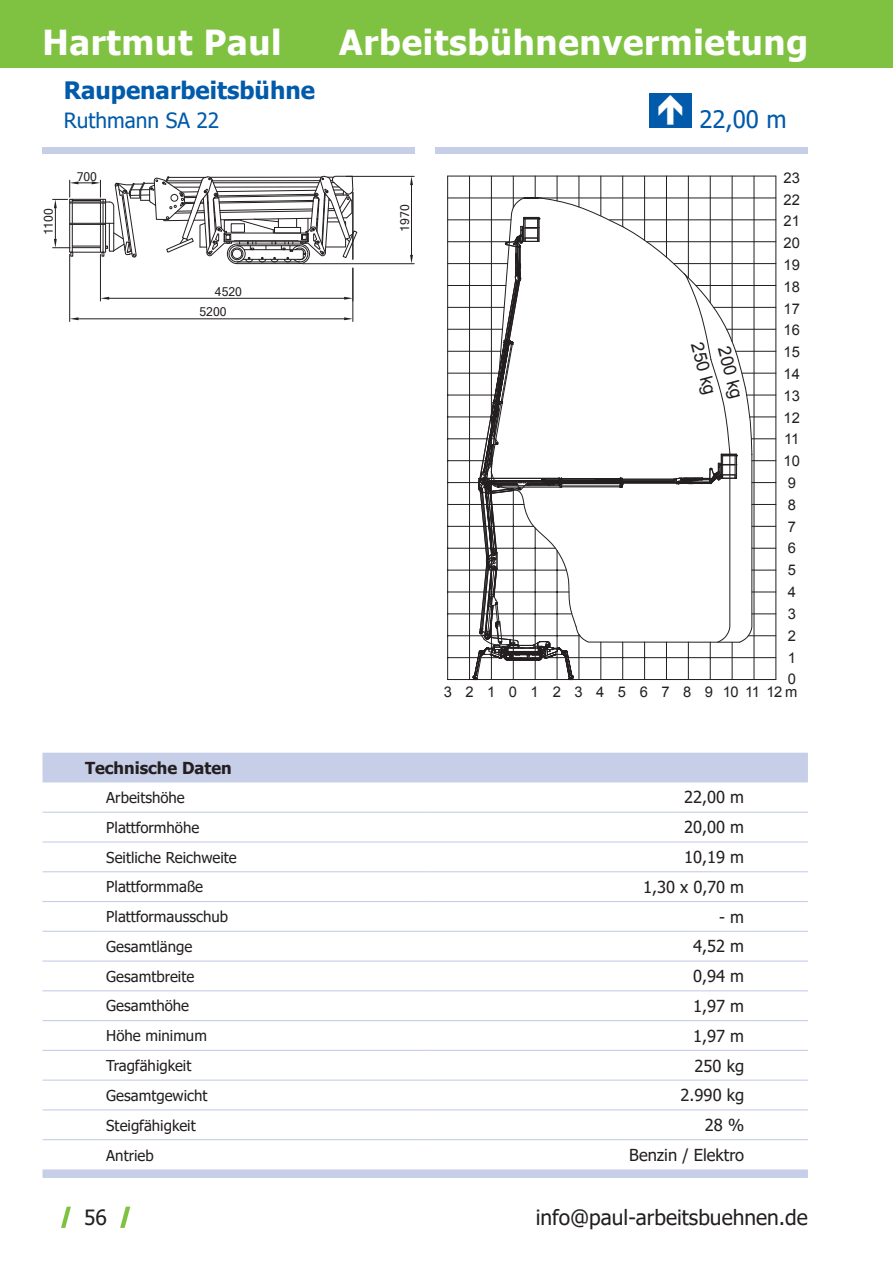
<style>
.page{position:relative;width:893px;height:1263px;background:#fff}
.page>*{position:absolute;margin:0;border:0;box-sizing:border-box;transform-origin:0 0}
.t1{font:700 34.5px "Tahoma";letter-spacing:.02em;color:#fff}
.t2{font:700 24px "Tahoma";color:#015aaa}
.t3{font:24px "Tahoma";color:#015aaa}
.t4{font:21px "Tahoma";color:#231f20}
.t5{font:21px "Tahoma";color:#015aaa}
.t6{font:17.7px "Arial";color:#231f20}
.t7{font:16.5px "Tahoma";color:#231f20}
.t8{font:700 16.5px "Tahoma";color:#231f20}
.t9{font:15px "Tahoma";color:#231f20}
.t10{font:14.7px/21.8px "Arial";color:#231f20}
.t11{font:12.15px "Microsoft Sans Serif";color:#231f20}
</style>
<div class="page">
<div style="left:0;top:0;width:893px;height:68px;background:#7fc241"></div>
<div style="left:43px;top:148px;width:372px;height:6px;background:#c7cee8"></div>
<div style="left:436px;top:148px;width:372px;height:6px;background:#c7cee8"></div>
<svg style="left:61px;top:1206px;width:10px;height:22px"></svg>
<svg style="left:120px;top:1206px;width:10px;height:22px"></svg>
<svg style="left:43px;top:753px;width:765px;height:425px"></svg>
<hr style="left:425px;top:812px;width:383px;height:1px;background:#c7cee8">
<hr style="left:43px;top:841px;width:382px;height:1px;background:#c7cee8">
<hr style="left:425px;top:841px;width:383px;height:1px;background:#c7cee8">
<hr style="left:425px;top:871px;width:383px;height:1px;background:#c7cee8">
<hr style="left:425px;top:901px;width:383px;height:1px;background:#c7cee8">
<hr style="left:425px;top:931px;width:383px;height:1px;background:#c7cee8">
<hr style="left:425px;top:960px;width:383px;height:2px;background:#c7cee8">
<hr style="left:425px;top:990px;width:383px;height:1px;background:#c7cee8">
<hr style="left:425px;top:1020px;width:383px;height:1px;background:#c7cee8">
<hr style="left:43px;top:1050px;width:382px;height:1px;background:#c7cee8">
<hr style="left:425px;top:1050px;width:383px;height:1px;background:#c7cee8">
<hr style="left:425px;top:1079px;width:383px;height:2px;background:#c7cee8">
<hr style="left:425px;top:1109px;width:383px;height:1px;background:#c7cee8">
<hr style="left:43px;top:812px;width:382px;height:1px;background:#c7cee8">
<hr style="left:425px;top:1139px;width:383px;height:1px;background:#c7cee8">
<hr style="left:43px;top:871px;width:382px;height:1px;background:#c7cee8">
<hr style="left:43px;top:901px;width:382px;height:1px;background:#c7cee8">
<hr style="left:43px;top:931px;width:382px;height:1px;background:#c7cee8">
<hr style="left:43px;top:960px;width:382px;height:2px;background:#c7cee8">
<hr style="left:43px;top:990px;width:382px;height:1px;background:#c7cee8">
<hr style="left:43px;top:1020px;width:382px;height:1px;background:#c7cee8">
<hr style="left:43px;top:1079px;width:382px;height:2px;background:#c7cee8">
<hr style="left:43px;top:1109px;width:382px;height:1px;background:#c7cee8">
<hr style="left:43px;top:1139px;width:382px;height:1px;background:#c7cee8">
<div style="left:649px;top:94px;width:43px;height:34px;background:#015aaa"></div>
<svg style="left:442px;top:176px;width:334px;height:767px"></svg>
<hr style="left:302px;top:263px;width:112px;height:1px;background:#231f20">
<hr style="left:346px;top:176px;width:68px;height:1px;background:#231f20">
<hr style="left:411px;top:185px;width:1px;height:70px;background:#231f20">
<svg style="left:410px;top:255px;width:3px;height:9px"></svg>
<svg style="left:410px;top:176px;width:3px;height:9px"></svg>
<hr style="left:352px;top:268px;width:1px;height:53px;background:#231f20">
<hr style="left:69px;top:254px;width:1px;height:67px;background:#231f20">
<hr style="left:79px;top:318px;width:265px;height:1px;background:#231f20">
<svg style="left:344px;top:317px;width:9px;height:3px"></svg>
<svg style="left:70px;top:317px;width:9px;height:3px"></svg>
<hr style="left:100px;top:254px;width:1px;height:47px;background:#231f20">
<hr style="left:109px;top:298px;width:235px;height:1px;background:#231f20">
<svg style="left:344px;top:297px;width:9px;height:3px"></svg>
<svg style="left:101px;top:297px;width:8px;height:3px"></svg>
<svg style="left:53px;top:175px;width:305px;height:90px"></svg>
<h1 class="t1" style="left:43px;top:19px;width:241px">Hartmut Paul</h1>
<h1 class="t1" style="left:339px;top:19px;width:470px">Arbeitsbühnenvermietung</h1>
<h2 class="t2" style="left:64px;top:74px;width:253px">Raupenarbeitsbühne</h2>
<h3 class="t5" style="left:64px;top:106px;width:157px">Ruthmann SA 22</h3>
<h2 class="t3" style="left:699px;top:103px;width:89px">22,00 m</h2>
<p class="t11" style="left:41px;top:235px;width:29px;rotate:-90deg">1100</p>
<p class="t11" style="left:77px;top:168px;width:22px">700</p>
<p class="t11" style="left:215px;top:284px;width:29px">4520</p>
<p class="t11" style="left:199px;top:304px;width:29px">5200</p>
<p class="t11" style="left:397px;top:232px;width:29px;rotate:-90deg">1970</p>
<p class="t10" style="left:784px;top:167px;width:18px">23<br>22<br>21<br>20<br>19<br>18<br>17<br>16<br>15<br>14<br>13<br>12<br>11<br>10<br>9<br>8<br>7<br>6<br>5<br>4<br>3<br>2<br>1<br>0</p>
<p class="t6" style="left:708px;top:340px;width:55px;rotate:75deg">250 kg</p>
<p class="t6" style="left:735px;top:344px;width:55px;rotate:75deg">200 kg</p>
<p class="t10" style="left:444px;top:681px;width:355px">3 2 1 0 1 2 3 4 5 6 7 8 9 10 11 12 m</p>
<p class="t8" style="left:85px;top:756px;width:148px">Technische Daten</p>
<p class="t9" style="left:106px;top:787px;width:80px">Arbeitshöhe</p>
<p class="t7" style="left:684px;top:786px;width:62px">22,00 m</p>
<p class="t9" style="left:106px;top:817px;width:95px">Plattformhöhe</p>
<p class="t7" style="left:684px;top:816px;width:62px">20,00 m</p>
<p class="t9" style="left:106px;top:847px;width:132px">Seitliche Reichweite</p>
<p class="t7" style="left:684px;top:846px;width:62px">10,19 m</p>
<p class="t9" style="left:106px;top:877px;width:98px">Plattformmaße</p>
<p class="t7" style="left:643px;top:876px;width:103px">1,30 x 0,70 m</p>
<p class="t9" style="left:106px;top:907px;width:123px">Plattformausschub</p>
<p class="t7" style="left:719px;top:906px;width:27px">- m</p>
<p class="t9" style="left:106px;top:936px;width:87px">Gesamtlänge</p>
<p class="t7" style="left:693px;top:935px;width:52px">4,52 m</p>
<p class="t9" style="left:106px;top:966px;width:89px">Gesamtbreite</p>
<p class="t7" style="left:693px;top:965px;width:53px">0,94 m</p>
<p class="t9" style="left:106px;top:996px;width:84px">Gesamthöhe</p>
<p class="t7" style="left:693px;top:995px;width:53px">1,97 m</p>
<p class="t9" style="left:106px;top:1026px;width:102px">Höhe minimum</p>
<p class="t7" style="left:693px;top:1025px;width:53px">1,97 m</p>
<p class="t9" style="left:106px;top:1055px;width:87px">Tragfähigkeit</p>
<p class="t7" style="left:695px;top:1054px;width:51px">250 kg</p>
<p class="t9" style="left:106px;top:1085px;width:103px">Gesamtgewicht</p>
<p class="t7" style="left:681px;top:1084px;width:65px">2.990 kg</p>
<p class="t9" style="left:106px;top:1115px;width:91px">Steigfähigkeit</p>
<p class="t7" style="left:705px;top:1114px;width:41px">28 %</p>
<p class="t9" style="left:106px;top:1145px;width:49px">Antrieb</p>
<p class="t7" style="left:629px;top:1144px;width:116px">Benzin / Elektro</p>
<h3 class="t4" style="left:84px;top:1203px;width:24px">56</h3>
<h3 class="t4" style="left:536px;top:1203px;width:274px">info@paul-arbeitsbuehnen.de</h3>
</div>
